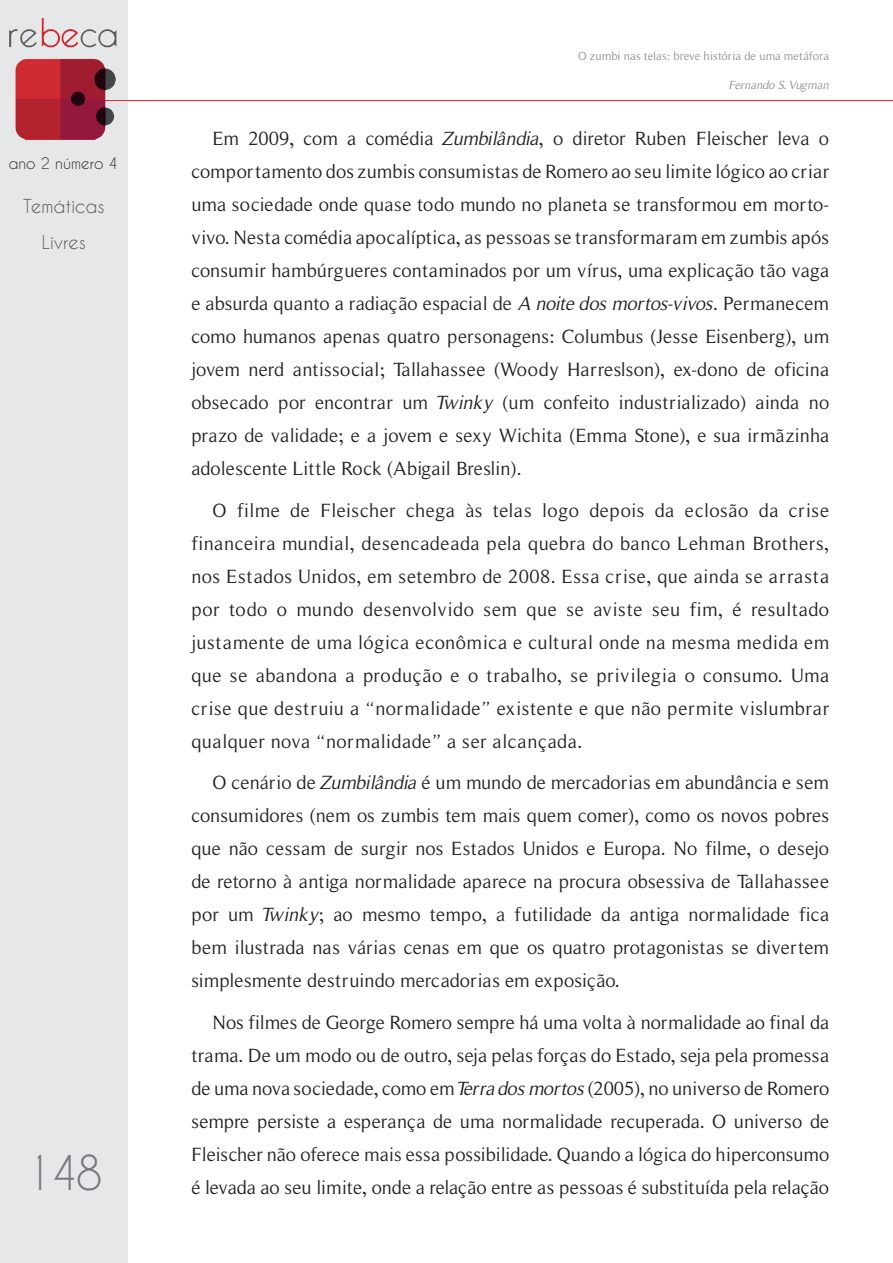
<style>
.page{position:relative;width:893px;height:1263px;background:#fff}
.page>*{position:absolute;margin:0;border:0;box-sizing:border-box;transform-origin:0 0}
.t1{font:45px "Caviar Dreams";color:#75797b}
.t2{font:19.5px/33px "Roman Serif";color:#231f20;text-align:justify}
.t3{font:18px/36px "Caviar Dreams";color:#57585a;text-align:center}
.t4{font:15px "Caviar Dreams";color:#292d2f}
.t5{font:12px "Roman Serif";color:#8f9192}
.t6{font:italic 12px "Roman Serif";color:#8f9192}
.s1{font-style:italic}
</style>
<div class="page">
<div style="left:0;top:0;width:128px;height:1263px;background:#e6e7e9"></div>
<img style="left:9px;top:18px;width:884px;height:122px">
<p class="t4" style="left:9px;top:154px;width:111px">ano 2 número 4</p>
<p class="t3" style="left:23px;top:188px;width:83px">Temáticas<br>Livres</p>
<h1 class="t1" style="left:26px;top:1146px;width:79px">148</h1>
<p class="t5" style="left:578px;top:49px;width:253px">O zumbi nas telas: breve história de uma metáfora</p>
<p class="t6" style="left:729px;top:78px;width:101px">Fernando S. Vugman</p>
<p class="t2" style="left:191px;top:122px;width:639px;text-indent:21px">Em 2009, com a comédia <span class="s1">Zumbilândia</span>, o diretor Ruben Fleischer leva o comportamento dos zumbis consumistas de Romero ao seu limite lógico ao criar uma sociedade onde quase todo mundo no planeta se transformou em morto&shy;vivo. Nesta comédia apocalíptica, as pessoas se transformaram em zumbis após consumir hambúrgueres contaminados por um vírus, uma explicação tão vaga e absurda quanto a radiação espacial de <span class="s1">A noite dos mortos-vivos</span>. Permanecem como humanos apenas quatro personagens: Columbus (Jesse Eisenberg), um jovem nerd antissocial; Tallahassee (Woody Harreslson), ex-dono de oficina obsecado por encontrar um <span class="s1">Twinky</span> (um confeito industrializado) ainda no prazo de validade; e a jovem e sexy Wichita (Emma Stone), e sua irmãzinha adolescente Little Rock (Abigail Breslin).</p>
<p class="t2" style="left:191px;top:494px;width:639px;text-indent:21px">O filme de Fleischer chega às telas logo depois da eclosão da crise financeira mundial, desencadeada pela quebra do banco Lehman Brothers, nos Estados Unidos, em setembro de 2008. Essa crise, que ainda se arrasta por todo o mundo desenvolvido sem que se aviste seu fim, é resultado justamente de uma lógica econômica e cultural onde na mesma medida em que se abandona a produção e o trabalho, se privilegia o consumo. Uma crise que destruiu a “normalidade” existente e que não permite vislumbrar qualquer nova “normalidade” a ser alcançada.</p>
<p class="t2" style="left:191px;top:766px;width:639px;text-indent:21px">O cenário de <span class="s1">Zumbilândia</span> é um mundo de mercadorias em abundância e sem consumidores (nem os zumbis tem mais quem comer), como os novos pobres que não cessam de surgir nos Estados Unidos e Europa. No filme, o desejo de retorno à antiga normalidade aparece na procura obsessiva de Tallahassee por um <span class="s1">Twinky</span>; ao mesmo tempo, a futilidade da antiga normalidade fica bem ilustrada nas várias cenas em que os quatro protagonistas se divertem simplesmente destruindo mercadorias em exposição.</p>
<p class="t2" style="left:191px;top:1006px;width:639px;text-indent:21px">Nos filmes de George Romero sempre há uma volta à normalidade ao final da trama. De um modo ou de outro, seja pelas forças do Estado, seja pela promessa de uma nova sociedade, como em <span class="s1">Terra dos mortos</span> (2005), no universo de Romero sempre persiste a esperança de uma normalidade recuperada. O universo de Fleischer não oferece mais essa possibilidade. Quando a lógica do hiperconsumo é levada ao seu limite, onde a relação entre as pessoas é substituída pela relação</p>
</div>
